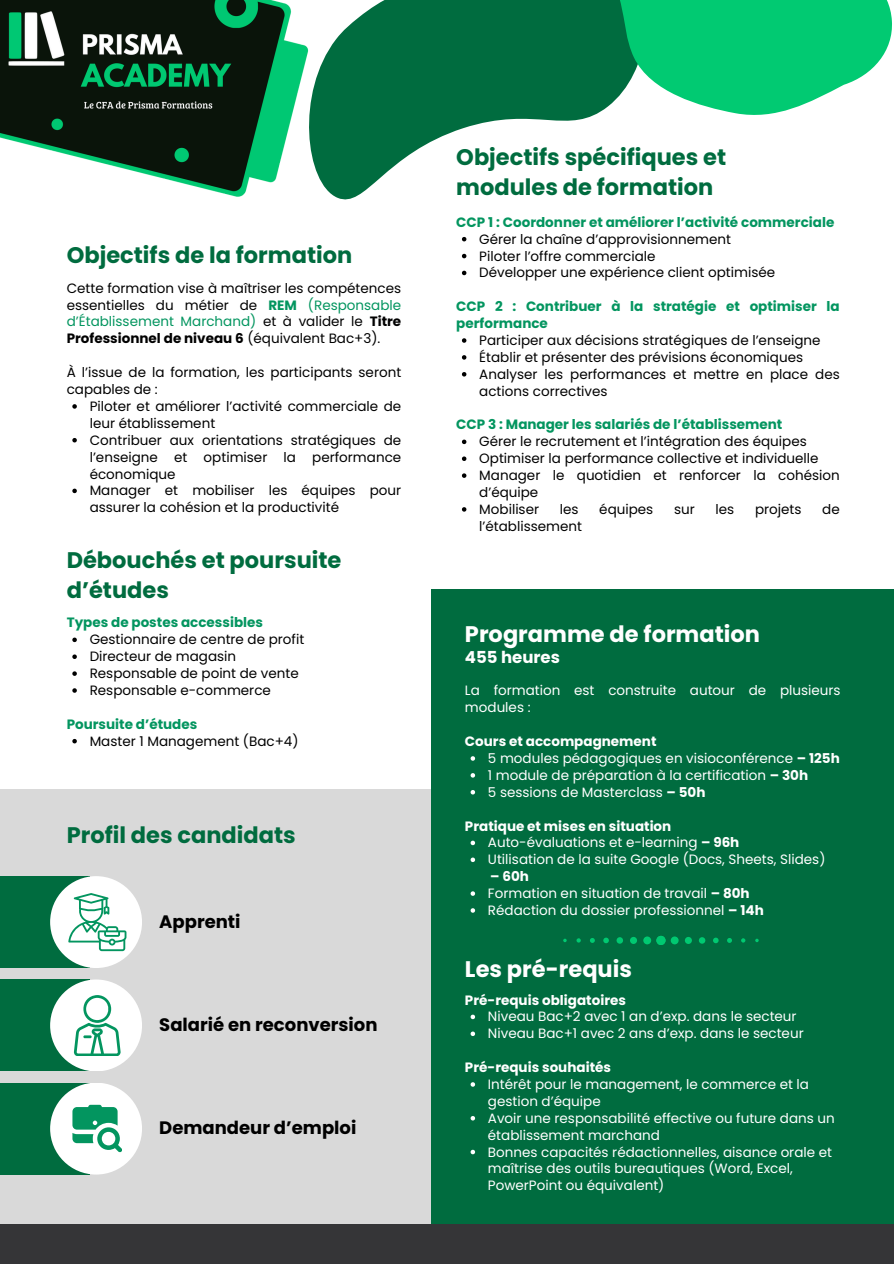
<style>
.page{position:relative;width:894px;height:1264px;background:#fff}
.page>*{position:absolute;margin:0;border:0;box-sizing:border-box;transform-origin:0 0}
.t1{font:700 22.5px/29.2px "Poppins";color:#006c3f}
.t2{font:700 22.5px "Poppins";color:#fff}
.t3{font:700 18px "Poppins";color:#000}
.t4{font:700 16.5px "Poppins";color:#fff}
.t5{font:13.5px/17px "Poppins";color:#000}
.t6{font:13.5px/17px "Poppins";color:#fff}
.t7{font:700 13.5px/17px "Poppins";color:#03955f}
.t8{font:700 13.5px "Poppins";color:#fff}
.s1{font-weight:700;color:#03955f}
.s2{color:#03955f}
.s3{font-weight:700}
</style>
<div class="page">
<img style="left:0;top:0;width:295px;height:197px">
<svg style="left:295px;top:0;width:241px;height:200px;fill:#006c3f"></svg>
<div style="left:0;top:789px;width:447px;height:435px;background:#d9d9d9"></div>
<div style="left:0;top:979px;width:90px;height:92px;background:#006c3f"></div>
<div style="left:50px;top:979px;width:92px;height:92px;background:#fff;border-radius:50%"></div>
<div style="left:0;top:1082px;width:90px;height:92px;background:#006c3f"></div>
<div style="left:50px;top:1082px;width:92px;height:92px;background:#fff;border-radius:50%"></div>
<div style="left:0;top:876px;width:90px;height:92px;background:#006c3f"></div>
<div style="left:431px;top:590px;width:462px;height:634px;background:#006c3f"></div>
<div style="left:50px;top:876px;width:92px;height:92px;background:#fff;border-radius:50%"></div>
<div style="left:0;top:1224px;width:893px;height:39px;background:#353537"></div>
<div style="left:656px;top:935px;width:9px;height:9px;background:#01ca72;border-radius:5px"></div>
<div style="left:643px;top:936px;width:8px;height:8px;background:#01ca72;border-radius:4px"></div>
<div style="left:670px;top:936px;width:8px;height:8px;background:#01ca72;border-radius:4px"></div>
<svg style="left:629px;top:936px;width:8px;height:8px"></svg>
<div style="left:684px;top:936px;width:7px;height:8px;background:#01ca72;border-radius:3px"></div>
<div style="left:616px;top:937px;width:7px;height:6px;background:#01ca72;border-radius:3px"></div>
<div style="left:698px;top:937px;width:7px;height:6px;background:#01ca72;border-radius:3px"></div>
<svg style="left:603px;top:937px;width:5px;height:6px"></svg>
<svg style="left:713px;top:937px;width:5px;height:6px"></svg>
<svg style="left:590px;top:938px;width:4px;height:5px"></svg>
<svg style="left:727px;top:938px;width:4px;height:5px"></svg>
<svg style="left:576px;top:938px;width:4px;height:4px"></svg>
<svg style="left:741px;top:938px;width:4px;height:4px"></svg>
<svg style="left:74px;top:995px;width:47px;height:60px"></svg>
<svg style="left:68px;top:893px;width:58px;height:58px"></svg>
<svg style="left:72px;top:1104px;width:50px;height:48px"></svg>
<svg style="left:470px;top:756px;width:5px;height:4px"></svg>
<svg style="left:470px;top:773px;width:5px;height:4px"></svg>
<svg style="left:470px;top:790px;width:5px;height:4px"></svg>
<svg style="left:470px;top:840px;width:5px;height:5px"></svg>
<svg style="left:470px;top:857px;width:5px;height:5px"></svg>
<svg style="left:470px;top:891px;width:5px;height:4px"></svg>
<svg style="left:470px;top:908px;width:5px;height:4px"></svg>
<svg style="left:72px;top:404px;width:5px;height:4px"></svg>
<svg style="left:72px;top:438px;width:5px;height:4px"></svg>
<svg style="left:72px;top:488px;width:5px;height:5px"></svg>
<svg style="left:462px;top:237px;width:4px;height:4px"></svg>
<svg style="left:462px;top:254px;width:4px;height:4px"></svg>
<svg style="left:462px;top:271px;width:4px;height:4px"></svg>
<svg style="left:462px;top:338px;width:4px;height:5px"></svg>
<svg style="left:462px;top:355px;width:4px;height:4px"></svg>
<svg style="left:462px;top:372px;width:4px;height:4px"></svg>
<svg style="left:462px;top:439px;width:4px;height:5px"></svg>
<svg style="left:462px;top:456px;width:4px;height:5px"></svg>
<svg style="left:462px;top:473px;width:4px;height:5px"></svg>
<svg style="left:462px;top:507px;width:4px;height:4px"></svg>
<svg style="left:72px;top:637px;width:5px;height:5px"></svg>
<svg style="left:72px;top:654px;width:5px;height:5px"></svg>
<svg style="left:72px;top:671px;width:5px;height:5px"></svg>
<svg style="left:72px;top:688px;width:5px;height:4px"></svg>
<svg style="left:72px;top:739px;width:5px;height:4px"></svg>
<svg style="left:470px;top:1014px;width:5px;height:5px"></svg>
<svg style="left:470px;top:1031px;width:5px;height:5px"></svg>
<svg style="left:470px;top:1082px;width:5px;height:4px"></svg>
<svg style="left:470px;top:1116px;width:5px;height:4px"></svg>
<svg style="left:470px;top:1149px;width:5px;height:5px"></svg>
<svg style="left:536px;top:0;width:356px;height:121px"></svg>
<p class="t1" style="left:67px;top:240px;width:287px">Objectifs de la formation</p>
<p class="t5" style="left:67px;top:279px;width:336px;text-align:justify">Cette formation vise à maîtriser les compétences essentielles du métier de <span class="s1">REM</span> <span class="s2">(Responsable d’Établissement Marchand)</span> et à valider le <span class="s3">Titre Professionnel de niveau 6</span> (équivalent Bac+3).</p>
<p class="t5" style="left:67px;top:364px;width:336px">À l’issue de la formation, les participants seront capables de :</p>
<p class="t5" style="left:90px;top:398px;width:313px">Piloter et améliorer l’activité commerciale de leur établissement</p>
<p class="t5" style="left:90px;top:431px;width:313px;text-align:justify">Contribuer aux orientations stratégiques de l’enseigne et optimiser la performance économique</p>
<h1 class="t5" style="left:90px;top:482px;width:313px">Manager et mobiliser les équipes pour assurer la cohésion et la productivité</h1>
<p class="t1" style="left:67px;top:546px;width:276px">Débouchés et poursuite d’études</p>
<h3 class="t7" style="left:67px;top:614px;width:198px">Types de postes accessibles</h3>
<p class="t5" style="left:90px;top:631px;width:216px">Gestionnaire de centre de profit</p>
<p class="t5" style="left:90px;top:648px;width:148px">Directeur de magasin</p>
<p class="t5" style="left:90px;top:665px;width:211px">Responsable de point de vente</p>
<h1 class="t5" style="left:90px;top:681px;width:183px">Responsable e-commerce</h1>
<h3 class="t7" style="left:67px;top:715px;width:132px">Poursuite d’études</h3>
<p class="t5" style="left:90px;top:732px;width:210px">Master 1 Management (Bac+4)</p>
<p class="t1" style="left:67px;top:820px;width:230px">Profil des candidats</p>
<p class="t3" style="left:159px;top:908px;width:83px">Apprenti</p>
<h3 class="t3" style="left:159px;top:1012px;width:220px">Salarié en reconversion</h3>
<p class="t3" style="left:159px;top:1115px;width:198px">Demandeur d’emploi</p>
<p class="t1" style="left:456px;top:143px;width:271px">Objectifs spécifiques et modules de formation</p>
<p class="t7" style="left:456px;top:213px;width:379px">CCP 1 : Coordonner et améliorer l’activité commerciale</p>
<p class="t5" style="left:479px;top:230px;width:253px">Gérer la chaîne d’approvisionnement</p>
<p class="t5" style="left:479px;top:247px;width:178px">Piloter l’offre commerciale</p>
<p class="t5" style="left:479px;top:264px;width:297px">Développer une expérience client optimisée</p>
<h1 class="t7" style="left:456px;top:298px;width:385px">CCP 2 : Contribuer à la stratégie et optimiser la performance</h1>
<h1 class="t5" style="left:479px;top:332px;width:343px">Participer aux décisions stratégiques de l’enseigne</h1>
<p class="t5" style="left:479px;top:349px;width:325px">Établir et présenter des prévisions économiques</p>
<h3 class="t5" style="left:479px;top:365px;width:362px">Analyser les performances et mettre en place des actions correctives</h3>
<p class="t7" style="left:456px;top:416px;width:327px">CCP 3 : Manager les salariés de l’établissement</p>
<p class="t5" style="left:479px;top:433px;width:329px">Gérer le recrutement et l’intégration des équipes</p>
<p class="t5" style="left:479px;top:450px;width:341px">Optimiser la performance collective et individuelle</p>
<h3 class="t5" style="left:479px;top:467px;width:362px">Manager le quotidien et renforcer la cohésion d’équipe</h3>
<p class="t5" style="left:479px;top:500px;width:61px">Mobiliser</p>
<p class="t5" style="left:559px;top:500px;width:20px">les</p>
<p class="t5" style="left:599px;top:500px;width:56px">équipes</p>
<p class="t5" style="left:674px;top:500px;width:22px">sur</p>
<p class="t5" style="left:715px;top:500px;width:20px">les</p>
<p class="t5" style="left:754px;top:500px;width:48px">projets</p>
<p class="t5" style="left:822px;top:500px;width:19px">de</p>
<p class="t5" style="left:479px;top:517px;width:104px">l’établissement</p>
<h3 class="t2" style="left:465px;top:618px;width:296px">Programme de formation</h3>
<h3 class="t4" style="left:465px;top:645px;width:96px">455 heures</h3>
<p class="t6" style="left:465px;top:682px;width:377px">La formation est construite autour de plusieurs modules :</p>
<p class="t8" style="left:465px;top:732px;width:193px">Cours et accompagnement</p>
<p class="t6" style="left:488px;top:749px;width:353px">5 modules pédagogiques en visioconférence <span class="s3">– 125h</span></p>
<h1 class="t6" style="left:488px;top:766px;width:321px">1 module de préparation à la certification <span class="s3">– 30h</span></h1>
<h3 class="t6" style="left:488px;top:783px;width:219px">5 sessions de Masterclass <span class="s3">– 50h</span></h3>
<p class="t8" style="left:465px;top:816px;width:208px">Pratique et mises en situation</p>
<p class="t6" style="left:488px;top:834px;width:253px">Auto-évaluations et e-learning <span class="s3">– 96h</span></p>
<p class="t6" style="left:488px;top:851px;width:339px">Utilisation de la suite Google (Docs, Sheets, Slides)</p>
<h3 class="t8" style="left:490px;top:867px;width:40px">– 60h</h3>
<p class="t6" style="left:488px;top:884px;width:263px">Formation en situation de travail <span class="s3">– 80h</span></p>
<p class="t6" style="left:488px;top:901px;width:277px">Rédaction du dossier professionnel <span class="s3">– 14h</span></p>
<h3 class="t2" style="left:465px;top:953px;width:168px">Les pré-requis</h3>
<p class="t8" style="left:465px;top:990px;width:162px">Pré-requis obligatoires</p>
<p class="t6" style="left:488px;top:1008px;width:310px">Niveau Bac+2 avec 1 an d’exp. dans le secteur</p>
<p class="t6" style="left:488px;top:1025px;width:317px">Niveau Bac+1 avec 2 ans d’exp. dans le secteur</p>
<h3 class="t8" style="left:465px;top:1057px;width:147px">Pré-requis souhaités</h3>
<p class="t6" style="left:488px;top:1075px;width:322px">Intérêt pour le management, le commerce et la gestion d’équipe</p>
<p class="t6" style="left:488px;top:1109px;width:348px">Avoir une responsabilité effective ou future dans un établissement marchand</p>
<p class="t6" style="left:488px;top:1143px;width:345px">Bonnes capacités rédactionnelles, aisance orale et maîtrise des outils bureautiques (Word, Excel,<br>PowerPoint ou équivalent)</p>
</div>
